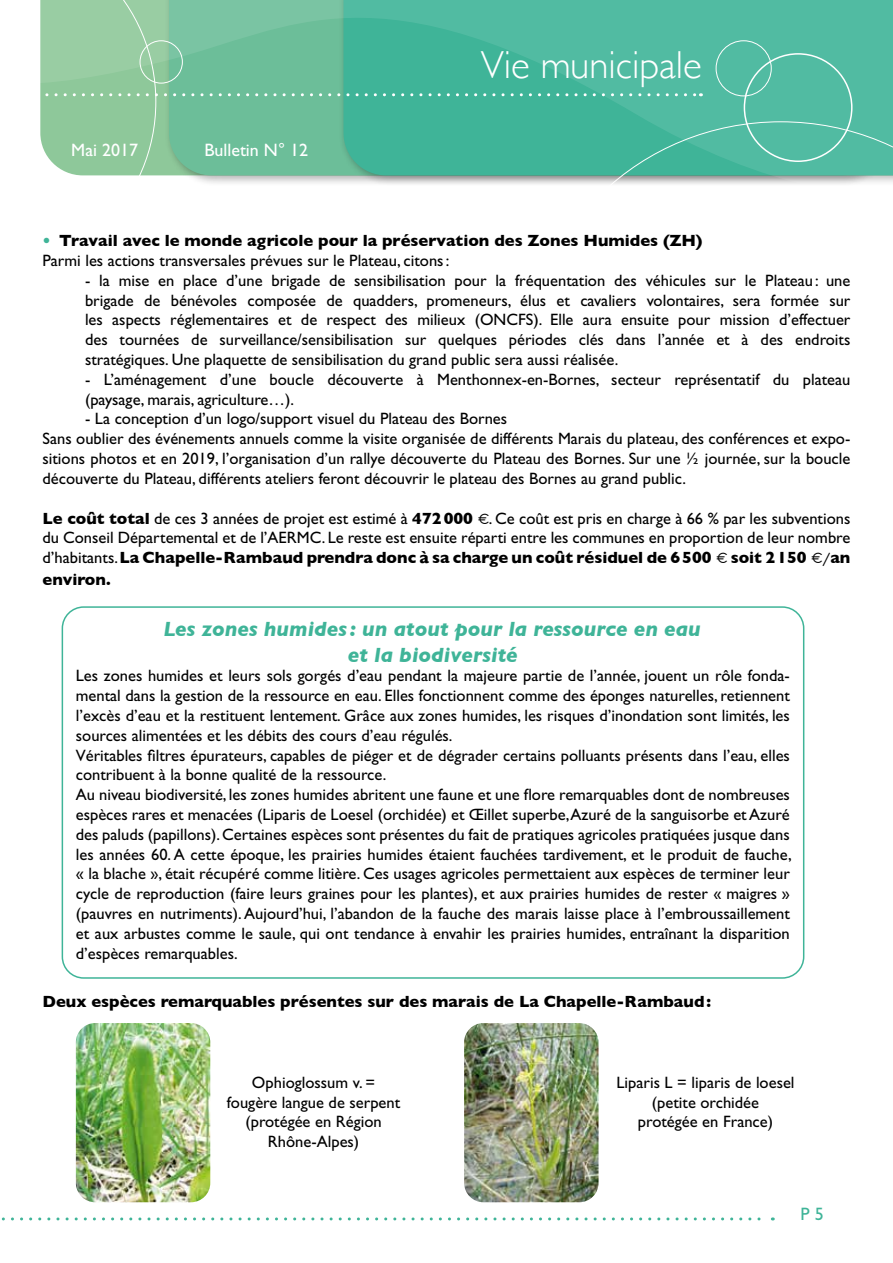
<style>
.page{position:relative;width:893px;height:1263px;background:#fff}
.page>*{position:absolute;margin:0;border:0;box-sizing:border-box;transform-origin:0 0}
.t1{font:300 39px "Gill Sans";color:#fff}
.t2{font:italic 700 21px/25.2px "Gill Sans";color:#3fb498;text-align:center}
.t3{font:18px "Gill Sans";color:#fff}
.t4{font:18px "Gill Sans";color:#3fb498}
.t5{font:16.5px/19.8px "Gill Sans";color:#000}
.t6{font:700 16.5px/19.8px "Gill Sans";color:#000}
.s1{color:#3fb498}
.s2{font-weight:400}
.s3{font-weight:700}
.s4{font-family:"Eurofurenceregular"}
</style>
<div class="page">
<svg style="left:701px;top:0;width:192px;height:184px;background:#59bda5"></svg>
<svg style="left:40px;top:0;width:661px;height:184px;background:#66be9f"></svg>
<svg style="left:1px;top:1217px;width:772px;height:3px"></svg>
<div style="left:62px;top:606px;width:742px;height:373px;border:2px solid #3fb498;border-radius:21px"></div>
<img style="left:464px;top:1023px;width:134px;height:179px">
<img style="left:76px;top:1023px;width:134px;height:179px">
<p class="t3" style="left:71px;top:140px;width:68px">Mai 2017</p>
<p class="t3" style="left:204px;top:140px;width:105px">Bulletin N° 12</p>
<h1 class="t1" style="left:481px;top:35px;width:223px">Vie municipale</h1>
<p class="t6" style="left:43px;top:230px;width:661px"><span class="s1">•</span> Travail avec le monde agricole pour la préservation des Zones Humides (ZH)<br><span class="s2">Parmi les actions transversales prévues sur le Plateau, citons:</span></p>
<p class="t5" style="left:85px;top:270px;width:767px;text-align:justify">- la mise en place d’une brigade de sensibilisation pour la fréquentation des véhicules sur le Plateau : une brigade de bénévoles composée de quadders, promeneurs, élus et cavaliers volontaires, sera formée sur les aspects réglementaires et de respect des milieux (ONCFS). Elle aura ensuite pour mission d’effectuer des tournées de surveillance/sensibilisation sur quelques périodes clés dans l’année et à des endroits stratégiques. Une plaquette de sensibilisation du grand public sera aussi réalisée.</p>
<p class="t5" style="left:85px;top:369px;width:767px">- L’aménagement d’une boucle découverte à Menthonnex-en-Bornes, secteur représentatif du plateau (paysage, marais, agriculture…).</p>
<p class="t5" style="left:43px;top:409px;width:809px;text-indent:43px">- La conception d’un logo/support visuel du Plateau des Bornes<br>Sans oublier des événements annuels comme la visite organisée de différents Marais du plateau, des conférences et expo&shy;sitions photos et en 2019, l’organisation d’un rallye découverte du Plateau des Bornes. Sur une ½ journée, sur la boucle découverte du Plateau, différents ateliers feront découvrir le plateau des Bornes au grand public.</p>
<p class="t5" style="left:43px;top:508px;width:809px;text-align:justify"><span class="s3">Le coût total</span> de ces 3 années de projet est estimé à <span class="s3">472000</span> <span class="s4">€</span>. Ce coût est pris en charge à 66 % par les subventions du Conseil Départemental et de l’AERMC. Le reste est ensuite réparti entre les communes en proportion de leur nombre d’habitants. <span class="s3">La Chapelle-Rambaud prendra donc à sa charge un coût résiduel de 6500</span> <span class="s4">€</span> <span class="s3">soit 2150</span> <span class="s4">€/</span><span class="s3">an</span></p>
<p class="t6" style="left:43px;top:569px;width:70px">environ.</p>
<p class="t2" style="left:163px;top:616px;width:539px">Les zones humides : un atout pour la ressource en eau et la biodiversité</p>
<p class="t5" style="left:76px;top:666px;width:717px">Les zones humides et leurs sols gorgés d’eau pendant la majeure partie de l’année, jouent un rôle fonda&shy;mental dans la gestion de la ressource en eau. Elles fonctionnent comme des éponges naturelles, retiennent l’excès d’eau et la restituent lentement. Grâce aux zones humides, les risques d’inondation sont limités, les sources alimentées et les débits des cours d’eau régulés.<br>Véritables filtres épurateurs, capables de piéger et de dégrader certains polluants présents dans l’eau, elles contribuent à la bonne qualité de la ressource.<br>Au niveau biodiversité, les zones humides abritent une faune et une flore remarquables dont de nombreuses espèces rares et menacées (Liparis de Loesel (orchidée) et Œillet superbe,Azuré de la sanguisorbe et Azuré des paluds (papillons). Certaines espèces sont présentes du fait de pratiques agricoles pratiquées jusque dans les années 60. A cette époque, les prairies humides étaient fauchées tardivement, et le produit de fauche, « la blache », était récupéré comme litière. Ces usages agricoles permettaient aux espèces de terminer leur cycle de reproduction (faire leurs graines pour les plantes), et aux prairies humides de rester « maigres » (pauvres en nutriments). Aujourd’hui, l’abandon de la fauche des marais laisse place à l’embroussaillement et aux arbustes comme le saule, qui ont tendance à envahir les prairies humides, entraînant la disparition d’espèces remarquables.</p>
<p class="t6" style="left:43px;top:991px;width:670px">Deux espèces remarquables présentes sur des marais de La Chapelle-Rambaud:</p>
<p class="t5" style="left:227px;top:1072px;width:175px;text-align:center">Ophioglossum v. = fougère langue de serpent (protégée en Région<br>Rhône-Alpes)</p>
<p class="t5" style="left:616px;top:1072px;width:179px;text-align:center">Liparis L = liparis de loesel (petite orchidée<br>protégée en France)</p>
<p class="t4" style="left:800px;top:1204px;width:25px">P 5</p>
</div>
